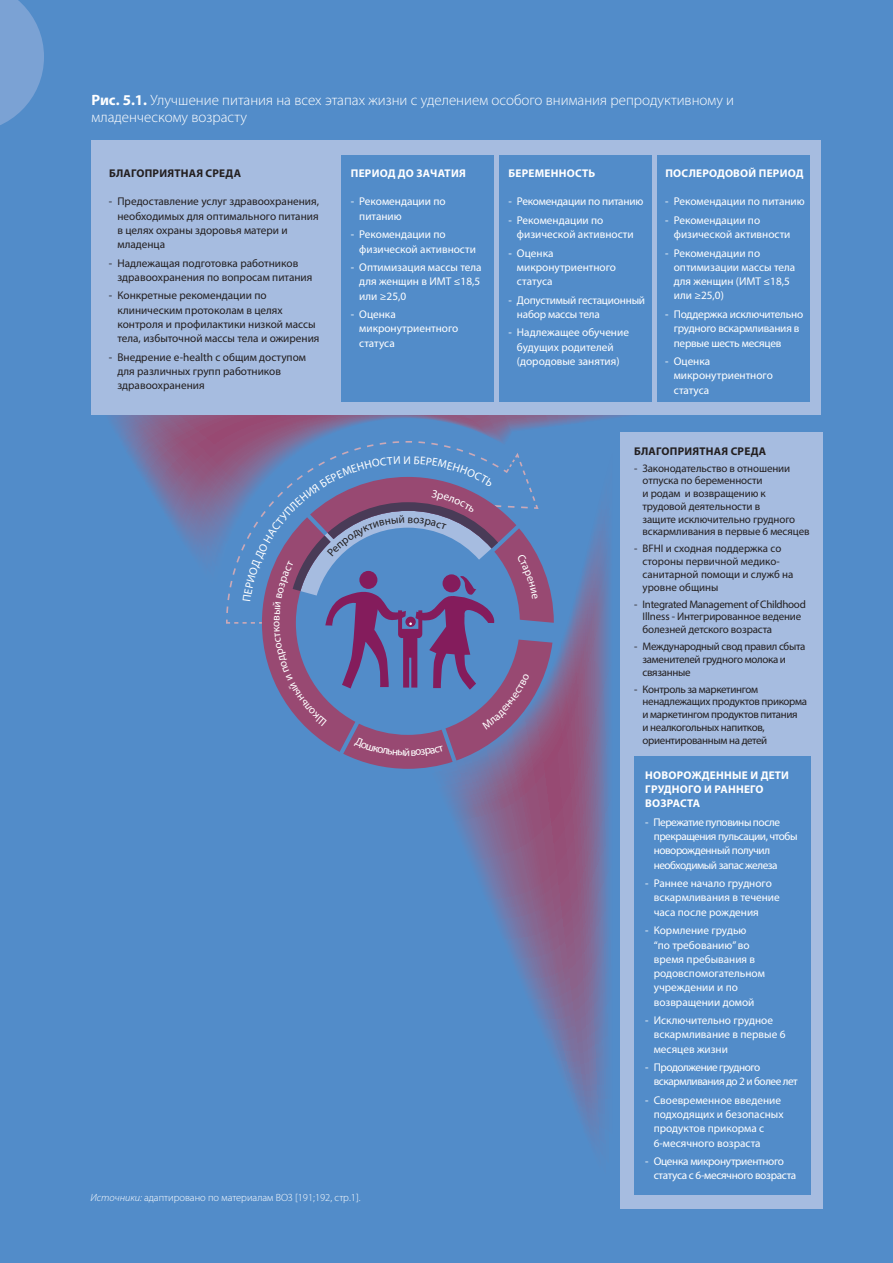
<style>
.page{position:relative;width:893px;height:1263px;background:#528cc9}
.page>*{position:absolute;margin:0;border:0;box-sizing:border-box;transform-origin:0 0}
.t1{font:300 15px/16.5px "Myriad Pro";color:#fff}
.t2{font:11.25px/14.2px "Myriad Pro";color:#fff}
.t3{font:11.25px/14.2px "Myriad Pro";color:#231f20}
.t4{font:11.25px/14.2px "Myriad Pro";letter-spacing:-.04em;color:#fff}
.t5{font:11.25px/14.2px "Myriad Pro";letter-spacing:-.02em;color:#fff}
.t6{font:700 11.25px/14.2px "Myriad Pro";letter-spacing:.02em;color:#fff}
.t7{font:11.25px/14.2px "Myriad Pro";letter-spacing:-.03em;color:#fff}
.t8{font:700 11.25px "Myriad Pro";letter-spacing:.02em;color:#231f20}
.t9{font:10.95px/12.8px "Myriad Pro";letter-spacing:-.015em;color:#231f20}
.t10{font:300 10.5px "Myriad Pro";color:#fff}
.s1{font-weight:700}
.s2{font-style:italic}
</style>
<div class="page">
<svg style="left:0;top:0;width:44px;height:125px"></svg>
<svg style="left:445px;top:601px;width:165px;height:539px"></svg>
<svg style="left:91px;top:414px;width:730px;height:187px"></svg>
<div style="left:620px;top:432px;width:203px;height:776px;background:#a6bce0"></div>
<div style="left:634px;top:756px;width:176px;height:438px;background:#528cc9"></div>
<div style="left:91px;top:140px;width:730px;height:274px;background:#a6bce0"></div>
<div style="left:341px;top:155px;width:153px;height:247px;background:#528cc9"></div>
<div style="left:500px;top:155px;width:152px;height:247px;background:#528cc9"></div>
<div style="left:657px;top:155px;width:153px;height:247px;background:#528cc9"></div>
<svg style="left:226px;top:441px;width:328px;height:328px"></svg>
<h1 class="t1" style="left:91px;top:92px;width:644px"><span class="s1">Рис. 5.1.</span> Улучшение питания на всех этапах жизни с уделением особого внимания репродуктивному и младенческому возрасту</h1>
<p class="t8" style="left:109px;top:166px;width:133px">БЛАГОПРИЯТНАЯ СРЕДА</p>
<p class="t3" style="left:117px;top:194px;width:203px;text-indent:-9px">- Предоставление услуг здравоохранения, необходимых для оптимального питания в целях охраны здоровья матери и младенца</p>
<p class="t3" style="left:117px;top:256px;width:197px;text-indent:-9px">- Надлежащая подготовка работников здравоохранения по вопросам питания</p>
<p class="t3" style="left:117px;top:288px;width:204px;text-indent:-9px">- Конкретные рекомендации по клиническим протоколам в целях контроля и профилактики низкой массы тела, избыточной массы тела и ожирения</p>
<p class="t3" style="left:117px;top:350px;width:190px;text-indent:-9px">- Внедрение e-health с общим доступом для различных групп работников здравоохранения</p>
<p class="t6" style="left:351px;top:166px;width:116px">ПЕРИОД ДО ЗАЧАТИЯ</p>
<p class="t2" style="left:359px;top:194px;width:88px;text-indent:-9px">- Рекомендации по питанию</p>
<p class="t2" style="left:359px;top:227px;width:118px;text-indent:-9px">- Рекомендации по физической активности</p>
<p class="t2" style="left:359px;top:260px;width:124px;text-indent:-9px">- Оптимизация массы тела для женщин в ИМТ ≤18,5 или ≥25,0</p>
<p class="t2" style="left:359px;top:307px;width:101px;text-indent:-9px">- Оценка микронутриентного статуса</p>
<p class="t2" style="left:403px;top:452px;width:9px">И</p>
<p class="t10" style="left:91px;top:1192px;width:272px"><span class="s2">Источники:</span> адаптировано по материалам ВОЗ [191;192, стр.1].</p>
<p class="t6" style="left:509px;top:166px;width:88px">БЕРЕМЕННОСТЬ</p>
<p class="t5" style="left:508px;top:194px;width:136px">- Рекомендации по питанию</p>
<p class="t2" style="left:517px;top:213px;width:118px;text-indent:-9px">- Рекомендации по физической активности</p>
<p class="t2" style="left:517px;top:246px;width:101px;text-indent:-9px">- Оценка микронутриентного статуса</p>
<p class="t5" style="left:517px;top:293px;width:130px;text-indent:-9px">- Допустимый гестационный набор массы тела</p>
<p class="t2" style="left:517px;top:325px;width:113px;text-indent:-9px">- Надлежащее обучение будущих родителей (дородовые занятия)</p>
<p class="t6" style="left:665px;top:166px;width:140px">ПОСЛЕРОДОВОЙ ПЕРИОД</p>
<p class="t2" style="left:665px;top:194px;width:141px">- Рекомендации по питанию</p>
<p class="t2" style="left:674px;top:213px;width:118px;text-indent:-9px">- Рекомендации по физической активности</p>
<p class="t2" style="left:674px;top:246px;width:123px;text-indent:-9px">- Рекомендации по оптимизации массы тела для женщин (ИМТ ≤18,5 или ≥25,0)</p>
<p class="t5" style="left:674px;top:307px;width:131px;text-indent:-9px">- Поддержка исключительно грудного вскармливания в первые шесть месяцев</p>
<p class="t2" style="left:674px;top:354px;width:101px;text-indent:-9px">- Оценка микронутриентного статуса</p>
<p class="t8" style="left:634px;top:443px;width:133px">БЛАГОПРИЯТНАЯ СРЕДА</p>
<p class="t9" style="left:642px;top:461px;width:168px;text-indent:-9px">- Законодательство в отношении отпуска по беременности<br>и родам и возвращению к трудовой деятельности в<br>защите исключительно грудного вскармливания в первые 6 месяцев</p>
<p class="t9" style="left:642px;top:542px;width:152px;text-indent:-9px">- BFHI и сходная поддержка со стороны первичной медико&shy;санитарной помощи и служб на уровне общины</p>
<p class="t9" style="left:642px;top:597px;width:165px;text-indent:-9px">- Integrated Management of Childhood<br>Illness - Интегрированное ведение болезней детского возраста</p>
<p class="t9" style="left:642px;top:640px;width:164px;text-indent:-9px">- Международный свод правил сбыта заменителей грудного молока и связанные</p>
<p class="t9" style="left:642px;top:682px;width:166px;text-indent:-9px">- Контроль за маркетингом ненадлежащих продуктов прикорма и маркетингом продуктов питания<br>и неалкогольных напитков, ориентированным на детей</p>
<p class="t6" style="left:645px;top:768px;width:145px">НОВОРОЖДЕННЫЕ И ДЕТИ<br>ГРУДНОГО И РАННЕГО<br>ВОЗРАСТА</p>
<p class="t4" style="left:654px;top:815px;width:145px;text-indent:-9px">- Пережатие пуповины после прекращения пульсации, чтобы новорожденный получил необходимый запас железа</p>
<p class="t2" style="left:654px;top:876px;width:128px;text-indent:-9px">- Раннее начало грудного вскармливания в течение часа после рождения</p>
<p class="t2" style="left:654px;top:923px;width:113px;text-indent:-9px">- Кормление грудью “по требованию” во время пребывания в родовспомогательном учреждении и по возвращении домой</p>
<p class="t2" style="left:654px;top:1013px;width:133px;text-indent:-9px">- Исключительно грудное вскармливание в первые 6 месяцев жизни</p>
<p class="t4" style="left:654px;top:1060px;width:146px;text-indent:-9px">- Продолжение грудного вскармливания до 2 и более лет</p>
<p class="t2" style="left:654px;top:1093px;width:131px;text-indent:-9px">- Своевременное введение подходящих и безопасных продуктов прикорма с<br>6-месячного возраста</p>
<p class="t7" style="left:654px;top:1154px;width:144px;text-indent:-9px">- Оценка микронутриентного статуса с 6-месячного возраста</p>
</div>
